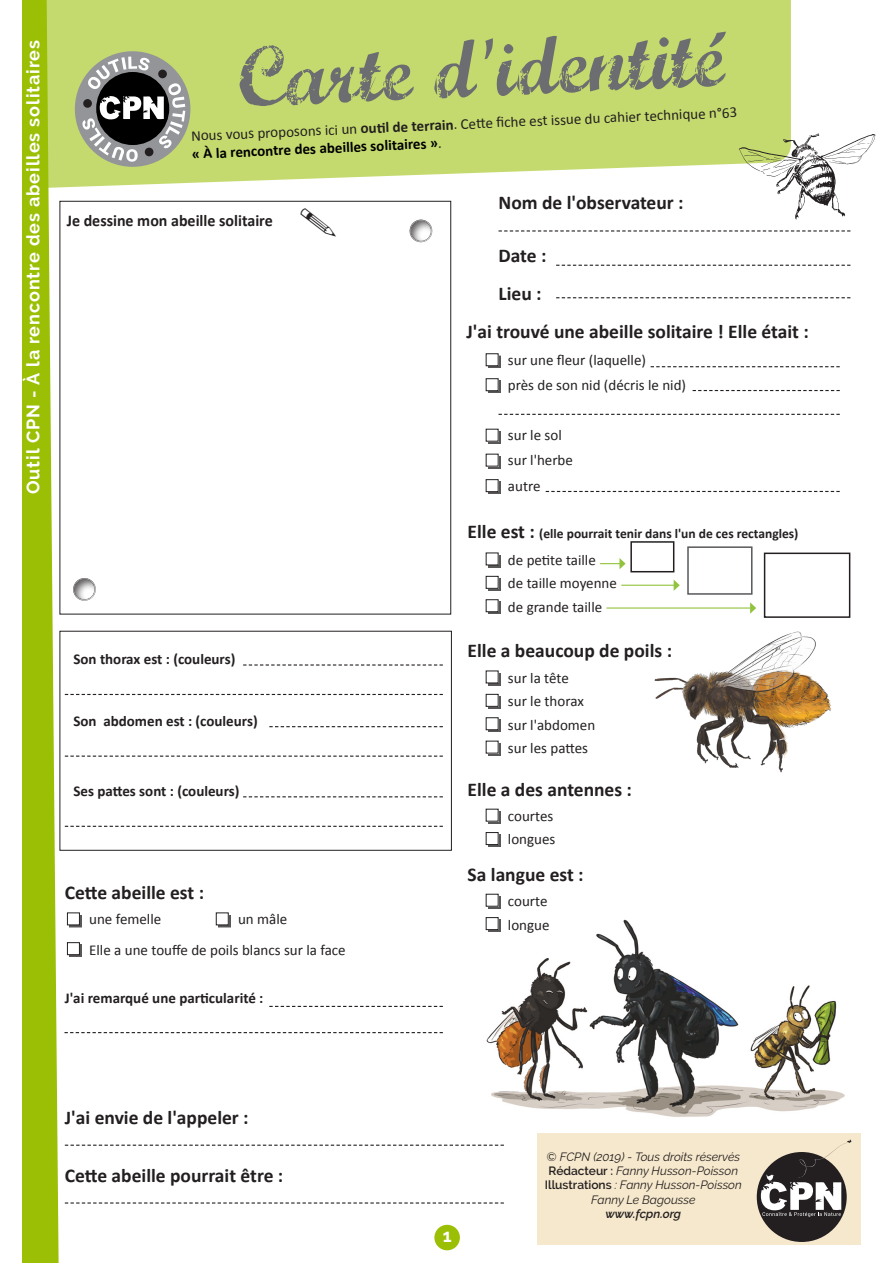
<style>
.page{position:relative;width:893px;height:1263px;background:#fff}
.page>*{position:absolute;margin:0;border:0;box-sizing:border-box;transform-origin:0 0}
.t1{font:82.5px "Marcelle Script";color:#6c6d70}
.t2{font:700 19.5px "Calibri";color:#231f20}
.t3{font:700 18px "Raleway";letter-spacing:.05em;color:#fff}
.t4{font:700 16.5px "Calibri";color:#231f20}
.t5{font:15px/16.4px "Calibri";color:#231f20}
.t6{font:700 15px "Calibri";color:#231f20}
.t7{font:700 13.5px "Calibri";color:#231f20}
.t8{font:italic 12px/14.4px "Raleway";color:#231f20;text-align:center}
.t9{font:italic 600 12px "Raleway";color:#231f20}
.s1{font-weight:700}
.s2{font-weight:700;color:#000001}
.s3{font-size:19.5px}
.s4{font-weight:600;font-style:normal}
</style>
<div class="page">
<img style="left:485px;top:832px;width:376px;height:309px">
<div style="left:60px;top:631px;width:392px;height:220px;border:1px solid #231f20"></div>
<svg style="left:59px;top:0;width:732px;height:188px;fill:#c4da6e"></svg>
<div style="left:434px;top:1225px;width:26px;height:25px;background:#9abf05;border-radius:50%"></div>
<svg style="left:22px;top:0;width:37px;height:1263px;fill:#9abf05"></svg>
<div style="left:75px;top:51px;width:115px;height:116px;background:#939598;border-radius:50%"></div>
<svg style="left:82px;top:57px;width:103px;height:105px"></svg>
<div style="left:537px;top:1133px;width:323px;height:112px;background:#f6e8cc"></div>
<svg style="left:498px;top:230px;width:352px;height:2px"></svg>
<div style="left:757px;top:1152px;width:90px;height:90px;background:#231f20;border-radius:50%"></div>
<svg style="left:760px;top:1139px;width:91px;height:78px"></svg>
<div style="left:403px;top:212px;width:38px;height:37px;background:#231f20;opacity:.75"></div>
<div style="left:67px;top:570px;width:37px;height:37px;background:#231f20;opacity:.75"></div>
<svg style="left:556px;top:265px;width:294px;height:1px"></svg>
<svg style="left:556px;top:297px;width:294px;height:1px"></svg>
<div style="left:488px;top:355px;width:13px;height:13px;background:#231f20;opacity:.75"></div>
<div style="left:486px;top:354px;width:12px;height:12px;background:#fff"></div>
<div style="left:486px;top:353px;width:12px;height:13px;border:1px solid #231f20"></div>
<div style="left:488px;top:380px;width:13px;height:13px;background:#231f20;opacity:.75"></div>
<div style="left:486px;top:379px;width:12px;height:12px;background:#fff"></div>
<div style="left:486px;top:378px;width:12px;height:13px;border:1px solid #231f20"></div>
<div style="left:488px;top:431px;width:13px;height:13px;background:#231f20;opacity:.75"></div>
<div style="left:486px;top:429px;width:12px;height:12px;background:#fff"></div>
<div style="left:488px;top:456px;width:13px;height:13px;background:#231f20;opacity:.75"></div>
<div style="left:486px;top:454px;width:12px;height:12px;background:#fff"></div>
<div style="left:488px;top:555px;width:13px;height:13px;background:#231f20;opacity:.75"></div>
<div style="left:486px;top:553px;width:12px;height:12px;background:#fff"></div>
<hr style="left:606px;top:607px;width:145px;height:2px;background:#92c33d">
<svg style="left:750px;top:602px;width:6px;height:12px"></svg>
<svg style="left:65px;top:1144px;width:439px;height:2px"></svg>
<svg style="left:65px;top:1202px;width:439px;height:1px"></svg>
<svg style="left:651px;top:366px;width:189px;height:1px"></svg>
<svg style="left:693px;top:390px;width:147px;height:1px"></svg>
<svg style="left:498px;top:414px;width:342px;height:1px"></svg>
<div style="left:488px;top:481px;width:13px;height:13px;background:#231f20;opacity:.75"></div>
<div style="left:486px;top:480px;width:12px;height:12px;background:#fff"></div>
<div style="left:486px;top:479px;width:12px;height:13px;border:1px solid #231f20"></div>
<svg style="left:546px;top:491px;width:294px;height:1px"></svg>
<img style="left:654px;top:631px;width:178px;height:142px">
<div style="left:488px;top:578px;width:13px;height:13px;background:#231f20;opacity:.75"></div>
<div style="left:486px;top:576px;width:12px;height:12px;background:#fff"></div>
<div style="left:486px;top:576px;width:12px;height:13px;border:1px solid #231f20"></div>
<div style="left:488px;top:601px;width:13px;height:13px;background:#231f20;opacity:.75"></div>
<div style="left:486px;top:600px;width:12px;height:12px;background:#fff"></div>
<div style="left:486px;top:599px;width:12px;height:13px;border:1px solid #231f20"></div>
<div style="left:630px;top:541px;width:44px;height:31px;border:2px solid #231f20"></div>
<div style="left:687px;top:546px;width:65px;height:49px;border:2px solid #57585a"></div>
<div style="left:764px;top:553px;width:86px;height:65px;border:2px solid #231f20"></div>
<svg style="left:600px;top:558px;width:26px;height:11px"></svg>
<hr style="left:621px;top:585px;width:53px;height:1px;background:#92c33d">
<svg style="left:674px;top:580px;width:6px;height:11px"></svg>
<div style="left:488px;top:673px;width:13px;height:13px;background:#231f20;opacity:.75"></div>
<div style="left:486px;top:671px;width:12px;height:12px;background:#fff"></div>
<div style="left:488px;top:696px;width:13px;height:13px;background:#231f20;opacity:.75"></div>
<div style="left:486px;top:694px;width:12px;height:12px;background:#fff"></div>
<div style="left:486px;top:694px;width:12px;height:13px;border:1px solid #231f20"></div>
<div style="left:488px;top:719px;width:13px;height:13px;background:#231f20;opacity:.75"></div>
<div style="left:486px;top:718px;width:12px;height:12px;background:#fff"></div>
<div style="left:486px;top:717px;width:12px;height:13px;border:1px solid #231f20"></div>
<div style="left:488px;top:743px;width:13px;height:13px;background:#231f20;opacity:.75"></div>
<div style="left:486px;top:741px;width:12px;height:12px;background:#fff"></div>
<div style="left:488px;top:811px;width:13px;height:13px;background:#231f20;opacity:.75"></div>
<div style="left:486px;top:809px;width:12px;height:12px;background:#fff"></div>
<div style="left:488px;top:834px;width:13px;height:13px;background:#231f20;opacity:.75"></div>
<div style="left:486px;top:832px;width:12px;height:12px;background:#fff"></div>
<div style="left:486px;top:832px;width:12px;height:13px;border:1px solid #231f20"></div>
<div style="left:488px;top:896px;width:13px;height:13px;background:#231f20;opacity:.75"></div>
<div style="left:486px;top:894px;width:12px;height:12px;background:#fff"></div>
<div style="left:488px;top:919px;width:13px;height:13px;background:#231f20;opacity:.75"></div>
<div style="left:486px;top:917px;width:12px;height:12px;background:#fff"></div>
<div style="left:486px;top:917px;width:12px;height:13px;border:1px solid #231f20"></div>
<svg style="left:243px;top:664px;width:200px;height:1px"></svg>
<svg style="left:65px;top:694px;width:378px;height:1px"></svg>
<svg style="left:243px;top:796px;width:200px;height:1px"></svg>
<svg style="left:65px;top:826px;width:378px;height:1px"></svg>
<svg style="left:269px;top:726px;width:174px;height:1px"></svg>
<svg style="left:65px;top:755px;width:378px;height:2px"></svg>
<div style="left:69px;top:914px;width:13px;height:13px;background:#231f20;opacity:.75"></div>
<div style="left:67px;top:913px;width:12px;height:12px;background:#fff"></div>
<div style="left:67px;top:912px;width:13px;height:13px;border:1px solid #231f20"></div>
<div style="left:69px;top:944px;width:13px;height:13px;background:#5a5757"></div>
<div style="left:67px;top:943px;width:12px;height:12px;background:#fff"></div>
<div style="left:67px;top:942px;width:13px;height:13px;border:1px solid #231f20"></div>
<div style="left:218px;top:914px;width:13px;height:13px;background:#231f20;opacity:.75"></div>
<div style="left:216px;top:913px;width:12px;height:12px;background:#fff"></div>
<div style="left:216px;top:912px;width:13px;height:13px;border:1px solid #231f20"></div>
<svg style="left:269px;top:1006px;width:174px;height:1px"></svg>
<svg style="left:64px;top:1032px;width:379px;height:1px"></svg>
<img style="left:738px;top:133px;width:138px;height:87px">
<p class="t3" style="left:23px;top:494px;width:455px;rotate:-90deg">Outil CPN - À la rencontre des abeilles solitaires</p>
<p class="t1" style="left:236px;top:23px;width:486px;rotate:-3deg">Carte d'identité</p>
<p class="t5" style="left:191px;top:130px;width:548px;rotate:-3deg">Nous vous proposons ici un <span class="s1">outi l de terrain</span>. Cett e fi che est issue du cahier technique n°63 <span class="s2">« À la rencontre des abeilles solitaires »</span>.</p>
<p class="t4" style="left:67px;top:210px;width:208px">Je dessine mon abeille solitaire</p>
<p class="t6" style="left:73px;top:650px;width:164px">Son thorax est : (couleurs)</p>
<p class="t6" style="left:73px;top:711px;width:186px">Son abdomen est : (couleurs)</p>
<p class="t6" style="left:73px;top:782px;width:168px">Ses pattes sont : (couleurs)</p>
<p class="t2" style="left:65px;top:880px;width:141px">Cette abeille est :</p>
<p class="t5" style="left:89px;top:911px;width:74px">une femelle</p>
<p class="t5" style="left:89px;top:941px;width:258px">Elle a une touffe de poils blancs sur la face</p>
<p class="t5" style="left:238px;top:911px;width:51px">un mâle</p>
<p class="t6" style="left:65px;top:988px;width:200px">J'ai remarqué une particularité :</p>
<p class="t2" style="left:498px;top:190px;width:187px">Nom de l'observateur :</p>
<p class="t2" style="left:498px;top:243px;width:49px">Date :</p>
<p class="t2" style="left:498px;top:282px;width:45px">Lieu :</p>
<p class="t2" style="left:466px;top:319px;width:344px">J'ai trouvé une abeille solitaire ! Elle était :</p>
<p class="t5" style="left:508px;top:352px;width:140px">sur une fleur (laquelle)</p>
<p class="t5" style="left:508px;top:376px;width:180px">près de son nid (décris le nid)</p>
<p class="t5" style="left:508px;top:427px;width:55px">sur le sol</p>
<p class="t5" style="left:508px;top:452px;width:67px">sur l'herbe</p>
<p class="t5" style="left:508px;top:477px;width:34px">autre</p>
<p class="t7" style="left:468px;top:525px;width:332px"><span class="s3">Elle est :</span> (elle pourrait tenir dans l'un de ces rectangles)</p>
<p class="t5" style="left:508px;top:575px;width:111px">de taille moyenne</p>
<p class="t5" style="left:508px;top:552px;width:89px">de petite taille</p>
<p class="t5" style="left:508px;top:598px;width:96px">de grande taille</p>
<p class="t2" style="left:468px;top:638px;width:206px">Elle a beaucoup de poils :</p>
<p class="t5" style="left:508px;top:670px;width:62px">sur la tête</p>
<p class="t5" style="left:508px;top:693px;width:77px">sur le thorax</p>
<p class="t5" style="left:508px;top:716px;width:89px">sur l'abdomen</p>
<p class="t5" style="left:508px;top:740px;width:82px">sur les pattes</p>
<p class="t2" style="left:468px;top:777px;width:166px">Elle a des antennes :</p>
<p class="t5" style="left:508px;top:808px;width:47px">courtes</p>
<p class="t5" style="left:508px;top:831px;width:49px">longues</p>
<p class="t2" style="left:468px;top:862px;width:117px">Sa langue est :</p>
<p class="t5" style="left:508px;top:893px;width:41px">courte</p>
<p class="t5" style="left:508px;top:916px;width:43px">longue</p>
<p class="t2" style="left:65px;top:1105px;width:185px">J'ai envie de l'appeler :</p>
<p class="t2" style="left:65px;top:1163px;width:220px">Cette abeille pourrait être :</p>
<p class="t3" style="left:443px;top:1225px;width:10px">1</p>
<p class="t8" style="left:547px;top:1149px;width:195px">© FCPN (2019) - Tous droits réservés</p>
<p class="t8" style="left:549px;top:1163px;width:191px"><span class="s4">Rédacteur :</span> Fanny Husson-Poisson</p>
<p class="t8" style="left:545px;top:1178px;width:199px"><span class="s4">Illustrations</span> : Fanny Husson-Poisson<br>Fanny Le Bagousse</p>
<p class="t9" style="left:606px;top:1207px;width:77px">www.fcpn.org</p>
</div>
